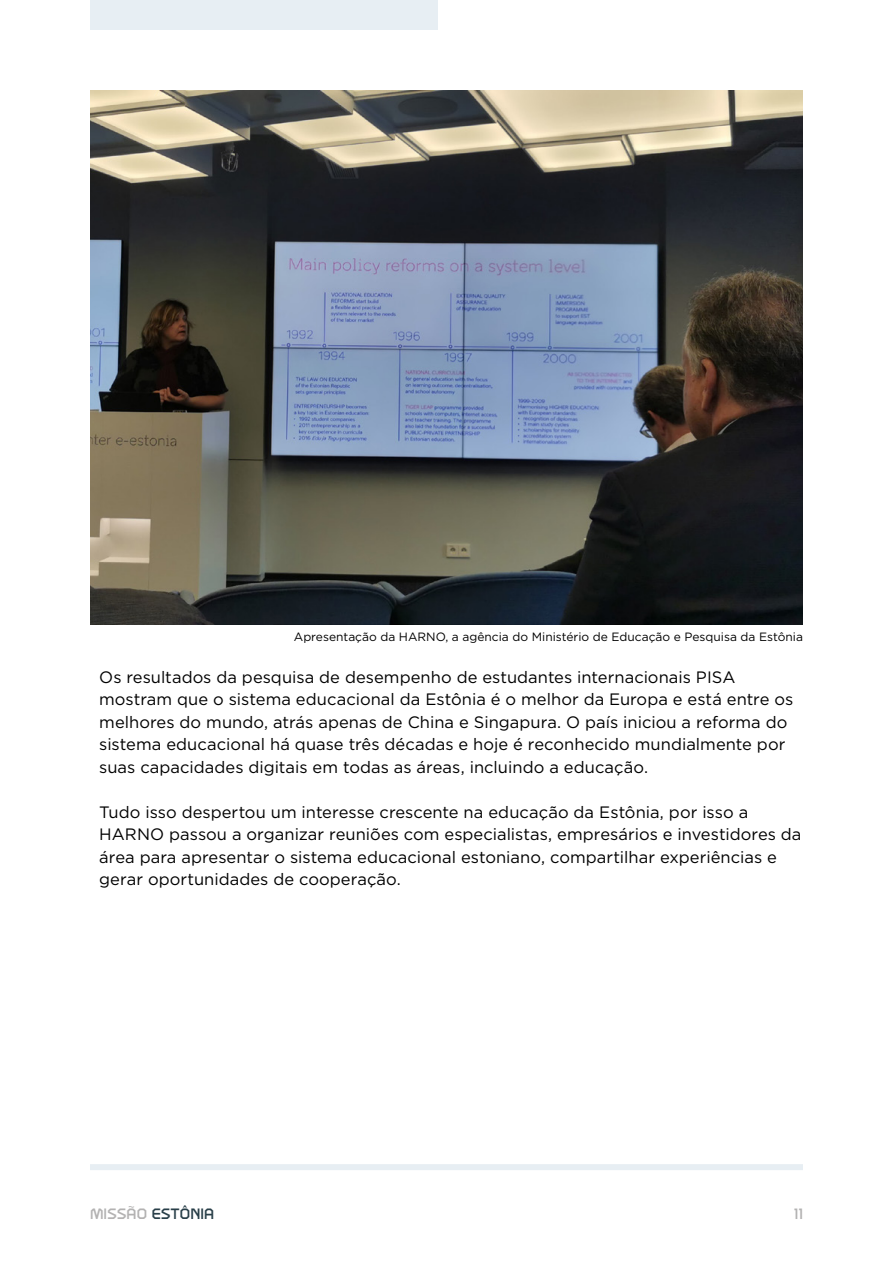
<style>
.page{position:relative;width:893px;height:1263px;background:#fff}
.page>*{position:absolute;margin:0;border:0;box-sizing:border-box;transform-origin:0 0}
.t1{font:16.5px/22.5px "Gotham";letter-spacing:.005em;color:#000}
.t2{font:15px "GESZOG Regular";letter-spacing:.01em;color:#293f49}
.t3{font:15px "GESZOG Regular";color:#b3b2b2}
.t4{font:12px "Gotham";color:#000}
.s1{color:#b3b2b2}
</style>
<div class="page">
<div style="left:90px;top:1164px;width:713px;height:6px;background:#e7eef3"></div>
<div style="left:90px;top:0;width:347px;height:30px;background:#e7eef3"></div>
<img style="left:90px;top:90px;width:713px;height:535px">
<p class="t4" style="left:294px;top:629px;width:511px">Apresentação da HARNO, a agência do Ministério de Educação e Pesquisa da Estônia</p>
<p class="t1" style="left:99px;top:665px;width:695px">Os resultados da pesquisa de desempenho de estudantes internacionais PISA mostram que o sistema educacional da Estônia é o melhor da Europa e está entre os melhores do mundo, atrás apenas de China e Singapura. O país iniciou a reforma do sistema educacional há quase três décadas e hoje é reconhecido mundialmente por suas capacidades digitais em todas as áreas, incluindo a educação.</p>
<p class="t1" style="left:99px;top:800px;width:704px">Tudo isso despertou um interesse crescente na educação da Estônia, por isso a HARNO passou a organizar reuniões com especialistas, empresários e investidores da área para apresentar o sistema educacional estoniano, compartilhar experiências e gerar oportunidades de cooperação.</p>
<p class="t2" style="left:90px;top:1204px;width:126px"><span class="s1">MISSÃO</span> ESTÔNIA</p>
<p class="t3" style="left:794px;top:1204px;width:11px">11</p>
</div>
